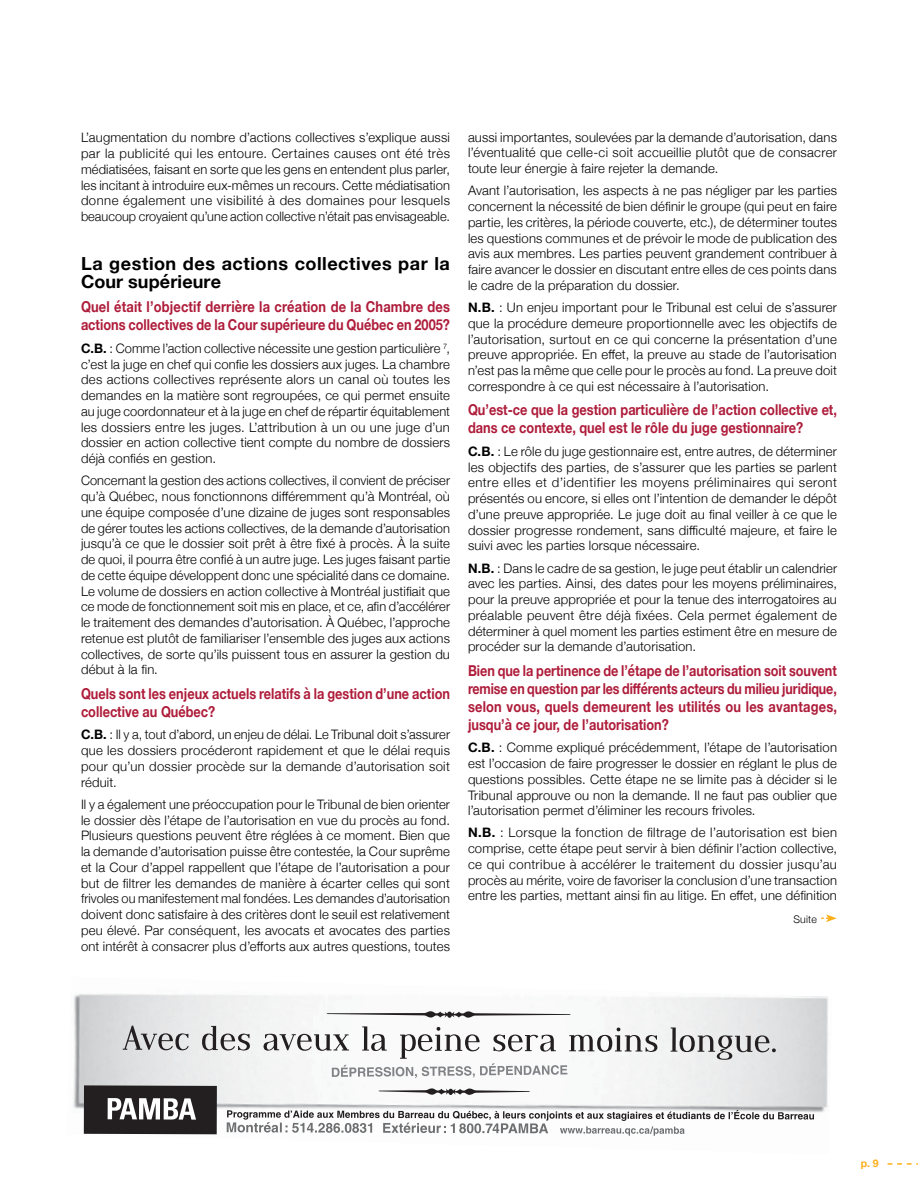
<style>
.page{position:relative;width:918px;height:1188px;background:#fff}
.page>*{position:absolute;margin:0;border:0;box-sizing:border-box;transform-origin:0 0}
.t1{font:700 18px/18px "Helvetica Neue";letter-spacing:.025em;color:#000}
.t2{font:700 15px/18px "Helvetica Neue";color:#ae1c3a;scale:.85 1}
.t3{font:700 15px/18px "Helvetica Neue";color:#ae1c3a;scale:.86 1}
.t4{font:300 13.05px/15.8px "Helvetica Neue";letter-spacing:.015em;color:#000;text-align:justify}
.t5{font:300 10.5px "Helvetica Neue";letter-spacing:.02em;color:#000}
.t6{font:700 10.5px "Helvetica Neue";color:#fcaf17}
.s1{font-weight:700}
</style>
<div class="page">
<svg style="left:888px;top:1163px;width:30px;height:2px"></svg>
<svg style="left:821px;top:914px;width:16px;height:8px"></svg>
<img style="left:73px;top:994px;width:755px;height:141px">
<svg style="left:123px;top:1026px;width:66px;height:24px;background:#b7b7b8"></svg>
<svg style="left:202px;top:1026px;width:48px;height:25px"></svg>
<svg style="left:671px;top:1027px;width:105px;height:33px"></svg>
<svg style="left:327px;top:1011px;width:244px;height:7px"></svg>
<svg style="left:379px;top:1088px;width:151px;height:7px"></svg>
<svg style="left:264px;top:1026px;width:393px;height:52px"></svg>
<svg style="left:84px;top:1085px;width:133px;height:49px;background:#4b4849"></svg>
<svg style="left:227px;top:1110px;width:587px;height:26px"></svg>
<p class="t4" style="left:81px;top:129px;width:371px">L’augmentation du nombre d’actions collectives s’explique aussi par la publicité qui les entoure. Certaines causes ont été très médiatisées, faisant en sorte que les gens en entendent plus parler, les incitant à introduire eux-mêmes un recours. Cette médiatisation donne également une visibilité à des domaines pour lesquels beaucoup croyaient qu’une action collective n’était pas envisageable.</p>
<h1 class="t1" style="left:81px;top:255px;width:370px">La gestion des actions collectives par la<br>Cour supérieure</h1>
<p class="t3" style="left:81px;top:299px;width:431px">Quel était l’objectif derrière la création de la Chambre des actions collectives de la Cour supérieure du Québec en 2005?</p>
<p class="t4" style="left:81px;top:339px;width:371px"><span class="s1">C.B.</span> : Comme l’action collective nécessite une gestion particulière <sup>7</sup>, c’est la juge en chef qui confie les dossiers aux juges. La chambre des actions collectives représente alors un canal où toutes les demandes en la matière sont regroupées, ce qui permet ensuite au juge coordonnateur et à la juge en chef de répartir équitablement les dossiers entre les juges. L’attribution à un ou une juge d’un dossier en action collective tient compte du nombre de dossiers déjà confiés en gestion.</p>
<p class="t4" style="left:81px;top:472px;width:371px">Concernant la gestion des actions collectives, il convient de préciser qu’à Québec, nous fonctionnons différemment qu’à Montréal, où une équipe composée d’une dizaine de juges sont responsables de gérer toutes les actions collectives, de la demande d’autorisation jusqu’à ce que le dossier soit prêt à être fixé à procès. À la suite de quoi, il pourra être confié à un autre juge. Les juges faisant partie de cette équipe développent donc une spécialité dans ce domaine.<br>Le volume de dossiers en action collective à Montréal justifiait que ce mode de fonctionnement soit mis en place, et ce, afin d’accélérer le traitement des demandes d’autorisation. À Québec, l’approche retenue est plutôt de familiariser l’ensemble des juges aux actions collectives, de sorte qu’ils puissent tous en assurer la gestion du début à la fin.</p>
<p class="t2" style="left:81px;top:685px;width:436px">Quels sont les enjeux actuels relatifs à la gestion d’une action collective au Québec?</p>
<p class="t4" style="left:81px;top:726px;width:371px"><span class="s1">C.B.</span> : Il y a, tout d’abord, un enjeu de délai. Le Tribunal doit s’assurer que les dossiers procéderont rapidement et que le délai requis pour qu’un dossier procède sur la demande d’autorisation soit réduit.</p>
<p class="t4" style="left:81px;top:795px;width:371px">Il y a également une préoccupation pour le Tribunal de bien orienter le dossier dès l’étape de l’autorisation en vue du procès au fond.<br>Plusieurs questions peuvent être réglées à ce moment. Bien que la demande d’autorisation puisse être contestée, la Cour suprême et la Cour d’appel rappellent que l’étape de l’autorisation a pour but de filtrer les demandes de manière à écarter celles qui sont frivoles ou manifestement mal fondées. Les demandes d’autorisation doivent donc satisfaire à des critères dont le seuil est relativement peu élevé. Par conséquent, les avocats et avocates des parties ont intérêt à consacrer plus d’efforts aux autres questions, toutes</p>
<p class="t4" style="left:468px;top:128px;width:371px">aussi importantes, soulevées par la demande d’autorisation, dans l’éventualité que celle-ci soit accueillie plutôt que de consacrer toute leur énergie à faire rejeter la demande.</p>
<p class="t4" style="left:468px;top:182px;width:371px">Avant l’autorisation, les aspects à ne pas négliger par les parties concernent la nécessité de bien définir le groupe (qui peut en faire partie, les critères, la période couverte, etc.), de déterminer toutes les questions communes et de prévoir le mode de publication des avis aux membres. Les parties peuvent grandement contribuer à faire avancer le dossier en discutant entre elles de ces points dans le cadre de la préparation du dossier.</p>
<p class="t4" style="left:468px;top:299px;width:371px"><span class="s1">N.B.</span> : Un enjeu important pour le Tribunal est celui de s’assurer que la procédure demeure proportionnelle avec les objectifs de l’autorisation, surtout en ce qui concerne la présentation d’une preuve appropriée. En effet, la preuve au stade de l’autorisation n’est pas la même que celle pour le procès au fond. La preuve doit correspondre à ce qui est nécessaire à l’autorisation.</p>
<p class="t2" style="left:468px;top:401px;width:436px">Qu’est-ce que la gestion particulière de l’action collective et, dans ce contexte, quel est le rôle du juge gestionnaire?</p>
<p class="t4" style="left:468px;top:442px;width:371px"><span class="s1">C.B.</span> : Le rôle du juge gestionnaire est, entre autres, de déterminer les objectifs des parties, de s’assurer que les parties se parlent entre elles et d’identifier les moyens préliminaires qui seront présentés ou encore, si elles ont l’intention de demander le dépôt d’une preuve appropriée. Le juge doit au final veiller à ce que le dossier progresse rondement, sans difficulté majeure, et faire le suivi avec les parties lorsque nécessaire.</p>
<p class="t4" style="left:468px;top:559px;width:371px"><span class="s1">N.B.</span> : Dans le cadre de sa gestion, le juge peut établir un calendrier avec les parties. Ainsi, des dates pour les moyens préliminaires, pour la preuve appropriée et pour la tenue des interrogatoires au préalable peuvent être déjà fixées. Cela permet également de déterminer à quel moment les parties estiment être en mesure de procéder sur la demande d’autorisation.</p>
<p class="t2" style="left:468px;top:662px;width:436px;text-align:justify">Bien que la pertinence de l’étape de l’autorisation soit souvent remise en question par les différents acteurs du milieu juridique, selon vous, quels demeurent les utilités ou les avantages, jusqu’à ce jour, de l’autorisation?</p>
<p class="t4" style="left:468px;top:739px;width:371px"><span class="s1">C.B.</span> : Comme expliqué précédemment, l’étape de l’autorisation est l’occasion de faire progresser le dossier en réglant le plus de questions possibles. Cette étape ne se limite pas à décider si le Tribunal approuve ou non la demande. Il ne faut pas oublier que l’autorisation permet d’éliminer les recours frivoles.</p>
<p class="t4" style="left:468px;top:824px;width:371px"><span class="s1">N.B.</span> : Lorsque la fonction de filtrage de l’autorisation est bien comprise, cette étape peut servir à bien définir l’action collective, ce qui contribue à accélérer le traitement du dossier jusqu’au procès au mérite, voire de favoriser la conclusion d’une transaction entre les parties, mettant ainsi fin au litige. En effet, une définition</p>
<p class="t5" style="left:793px;top:911px;width:25px">Suite</p>
<p class="t6" style="left:861px;top:1155px;width:19px">p. 9</p>
</div>
